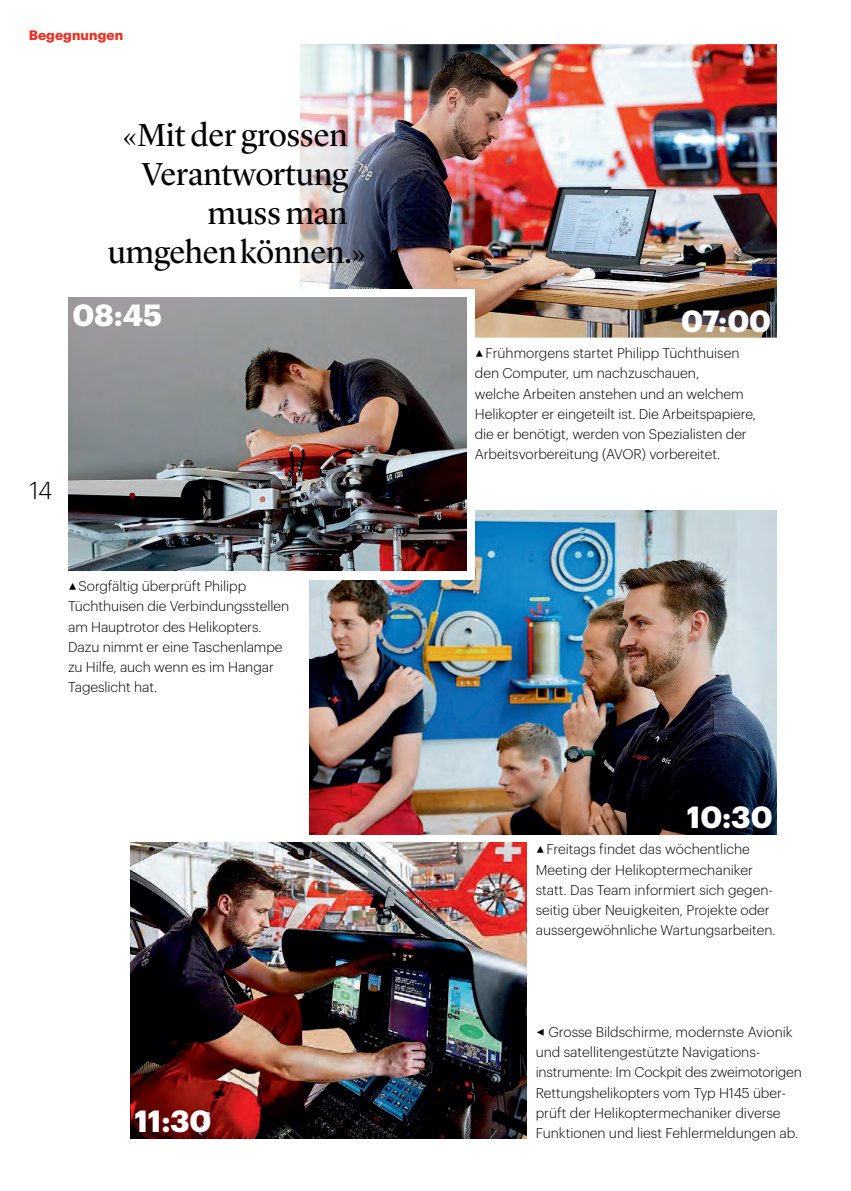
<style>
.page{position:relative;width:851px;height:1191px;background:#fff}
.page>*{position:absolute;margin:0;border:0;box-sizing:border-box;transform-origin:0 0}
.t1{font:33px "Lyon Display";letter-spacing:-.005em;color:#000001}
.t2{font:700 30px "Graphik";color:#fff}
.t3{font:300 24px "Graphik";color:#000001}
.t4{font:300 13.95px/20.2px "Graphik";letter-spacing:-.005em;color:#000001}
.t5{font:300 13.8px/20.2px "Graphik";color:#000001}
.t6{font:700 13.5px "Graphik";letter-spacing:.01em;color:#ee3022}
</style>
<div class="page">
<img style="left:396px;top:44px;width:380px;height:294px">
<img style="left:300px;top:44px;width:96px;height:245px">
<img style="left:309px;top:510px;width:467px;height:324px">
<div style="left:239px;top:289px;width:236px;height:290px;background:#fff"></div>
<img style="left:68px;top:297px;width:399px;height:274px">
<img style="left:130px;top:842px;width:396px;height:296px">
<p class="t6" style="left:29px;top:30px;width:96px">Begegnungen</p>
<p class="t1" style="left:122px;top:121px;width:227px">«Mit der grossen</p>
<p class="t1" style="left:142px;top:160px;width:208px">Verantwortung</p>
<p class="t1" style="left:208px;top:199px;width:141px">muss man</p>
<p class="t1" style="left:108px;top:238px;width:260px">umgehenkönnen.»</p>
<p class="t2" style="left:72px;top:304px;width:91px">08:45</p>
<h3 class="t3" style="left:30px;top:480px;width:24px">14</h3>
<p class="t4" style="left:68px;top:577px;width:223px;text-indent:11px">Sorgfältig überprüft Philipp<br>Tüchthuisen die Verbindungsstellen am Hauptrotor des Helikopters.<br>Dazu nimmt er eine Taschenlampe zu Hilfe, auch wenn es im Hangar<br>Tageslicht hat.</p>
<p class="t2" style="left:135px;top:1109px;width:78px">11:30</p>
<p class="t2" style="left:681px;top:309px;width:92px">07:00</p>
<p class="t4" style="left:475px;top:344px;width:282px;text-indent:11px">Frühmorgens startet Philipp Tüchthuisen den Computer, um nachzuschauen,<br>welche Arbeiten anstehen und an welchem Helikopter er eingeteilt ist. Die Arbeitspapiere, die er benötigt, werden von Spezialisten der Arbeitsvorbereitung (AVOR) vorbereitet.</p>
<p class="t2" style="left:686px;top:805px;width:87px">10:30</p>
<p class="t5" style="left:535px;top:840px;width:241px;text-indent:11px">Freitags findet das wöchentliche Meeting der Helikoptermechaniker statt. Das Team informiert sich gegen&shy;seitig über Neuigkeiten, Projekte oder aussergewöhnliche Wartungsarbeiten.</p>
<p class="t5" style="left:535px;top:1022px;width:267px;text-indent:13px">Grosse Bildschirme, modernste Avionik und satellitengestützte Navigations&shy;instrumente: Im Cockpit des zweimotorigen Rettungshelikopters vom Typ H145 über&shy;prüft der Helikoptermechaniker diverse Funktionen und liest Fehlermeldungen ab.</p>
</div>
